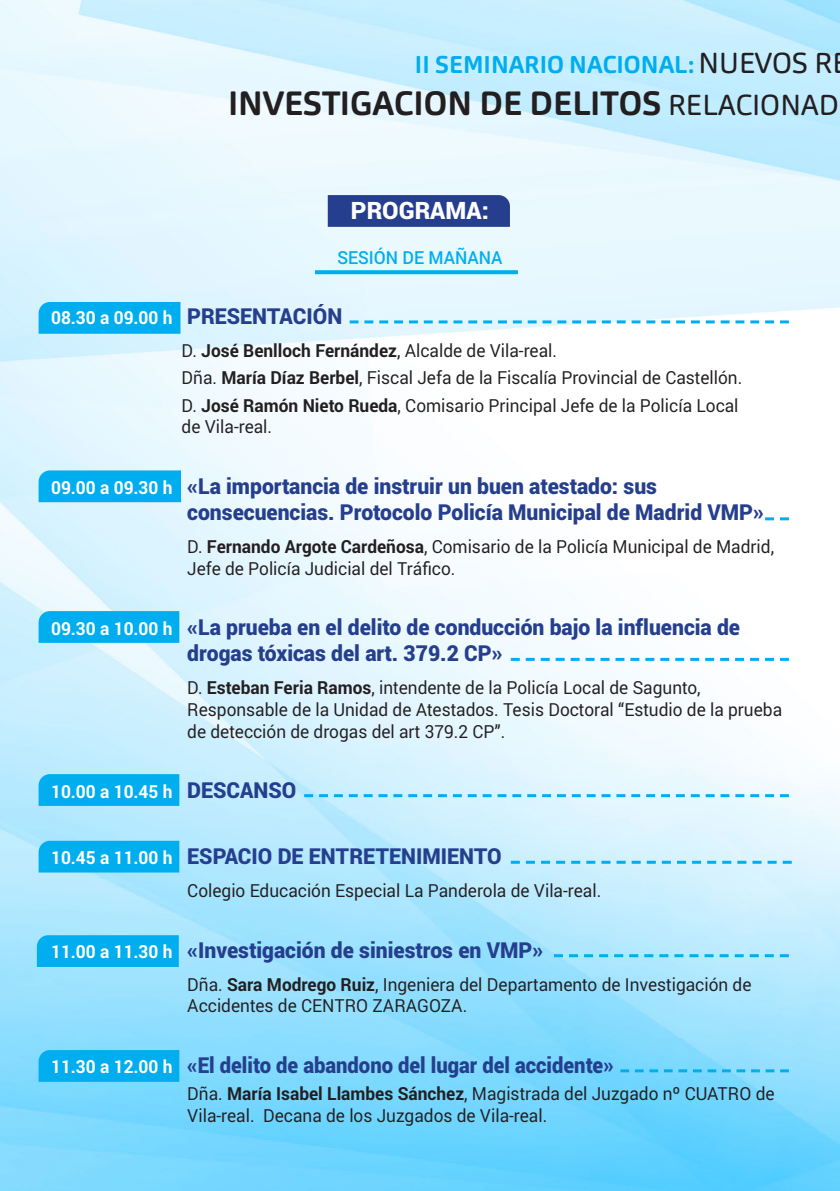
<style>
.page{position:relative;width:840px;height:1191px;background:#fff}
.page>*{position:absolute;margin:0;border:0;box-sizing:border-box;transform-origin:0 0}
.t1{font:700 33.4px "Carnas";color:#231f20}
.t2{font:700 24px "Carnas";color:#00aeef}
.t3{font:900 24px "Roboto";color:#fff}
.t4{font:900 22px/26.4px "Roboto";color:#253f8e;scale:.96 1}
.t5{font:900 22px "Roboto";color:#253f8e;scale:.92 1}
.t6{font:18px/21.6px "Roboto";color:#231f20;scale:.96 1}
.t7{font:700 18px "Roboto";color:#fff;scale:.96 1}
.t8{font:500 18px "Roboto";color:#00aeef;scale:.96 1}
.s1{font-weight:400;font-size:28.6px;color:#231f20}
.s2{font-weight:400;font-size:28.6px}
.s3{font-weight:700;color:#fff}
.s4{font-weight:900;font-size:22px;color:#253f8e}
.s5{font-weight:700}
.s6{font-weight:700;font-size:18px;color:#fff}
</style>
<div class="page">
<img style="left:0;top:0;width:839px;height:1191px">
<svg style="left:327px;top:195px;width:182px;height:32px;background:#27418f"></svg>
<div style="left:39px;top:302px;width:141px;height:32px;background:#00aeef"></div>
<div style="left:39px;top:470px;width:142px;height:32px;background:#00aeef"></div>
<div style="left:39px;top:611px;width:140px;height:32px;background:#00aeef"></div>
<div style="left:39px;top:840px;width:140px;height:32px;background:#00aeef"></div>
<div style="left:39px;top:774px;width:140px;height:32px;background:#00aeef"></div>
<div style="left:37px;top:935px;width:142px;height:32px;background:#00aeef"></div>
<div style="left:39px;top:1050px;width:140px;height:31px;background:#00aeef"></div>
<svg style="left:349px;top:320px;width:439px;height:3px"></svg>
<svg style="left:510px;top:658px;width:278px;height:3px"></svg>
<svg style="left:304px;top:794px;width:484px;height:3px"></svg>
<svg style="left:764px;top:517px;width:24px;height:3px"></svg>
<svg style="left:553px;top:954px;width:235px;height:3px"></svg>
<svg style="left:510px;top:860px;width:281px;height:3px"></svg>
<svg style="left:620px;top:1069px;width:168px;height:3px"></svg>
<svg style="left:315px;top:270px;width:202px;height:4px"></svg>
<h2 class="t2" style="left:415px;top:49px;width:418px">II SEMINARIO NACIONAL: <span class="s1">NUEVOS R</span></h2>
<h1 class="t1" style="left:228px;top:82px;width:612px">INVESTIGACION DE DELITOS <span class="s2">RELACIONAD</span></h1>
<h2 class="t3" style="left:351px;top:194px;width:139px">PROGRAMA:</h2>
<p class="t8" style="left:337px;top:245px;width:174px">SESIÓN DE MAÑANA</p>
<p class="t6" style="left:181px;top:300px;width:392px;line-height:33px;text-indent:-130px"><span class="s3">08.30 a 09.00 h</span> <span class="s4">PRESENTACIÓN<br></span>D. <span class="s5">José Benlloch Fernández</span>, Alcalde de Vila-real.</p>
<p class="t6" style="left:181px;top:364px;width:585px;line-height:27.2px">Dña. <span class="s5">María Díaz Berbel</span>, Fiscal Jefa de la Fiscalía Provincial de Castellón.<br>D. <span class="s5">José Ramón Nieto Rueda</span>, Comisario Principal Jefe de la Policía Local</p>
<p class="t6" style="left:181px;top:415px;width:96px">de Vila-real.</p>
<p class="t4" style="left:187px;top:472px;width:602px;text-indent:-136px"><span class="s6">09.00 a 09.30 h</span> «La importancia de instruir un buen atestado: sus consecuencias. Protocolo Policía Municipal de Madrid VMP»</p>
<p class="t6" style="left:187px;top:535px;width:612px">D. <span class="s5">Fernando Argote Cardeñosa</span>, Comisario de la Policía Municipal de Madrid,<br>Jefe de Policía Judicial del Tráfico.</p>
<p class="t4" style="left:187px;top:613px;width:577px;text-indent:-136px"><span class="s6">09.30 a 10.00 h</span> «La prueba en el delito de conducción bajo la influencia de drogas tóxicas del art. 379.2 CP»</p>
<p class="t6" style="left:187px;top:676px;width:620px">D. <span class="s5">Esteban Feria Ramos</span>, intendente de la Policía Local de Sagunto,<br>Responsable de la Unidad de Atestados. Tesis Doctoral “Estudio de la prueba de detección de drogas del art 379.2 CP”.</p>
<p class="t7" style="left:51px;top:779px;width:257px">10.00 a 10.45 h <span class="s4">DESCANSO</span></p>
<p class="t4" style="left:51px;top:842px;width:470px"><span class="s6">10.45 a 11.00 h</span> ESPACIO DE ENTRETENIMIENTO</p>
<p class="t6" style="left:187px;top:879px;width:432px">Colegio Educación Especial La Panderola de Vila-real.</p>
<p class="t4" style="left:51px;top:935px;width:514px"><span class="s6">11.00 a 11.30 h</span> «Investigación de siniestros en VMP»</p>
<p class="t6" style="left:187px;top:972px;width:589px">Dña. <span class="s5">Sara Modrego Ruiz</span>, Ingeniera del Departamento de Investigación de<br>Accidentes de CENTRO ZARAGOZA.</p>
<p class="t5" style="left:51px;top:1049px;width:612px"><span class="s6">11.30 a 12.00 h</span> «El delito de abandono del lugar del accidente»</p>
<p class="t6" style="left:187px;top:1082px;width:613px">Dña. <span class="s5">María Isabel Llambes Sánchez</span>, Magistrada del Juzgado nº CUATRO de<br>Vila-real. Decana de los Juzgados de Vila-real.</p>
</div>
